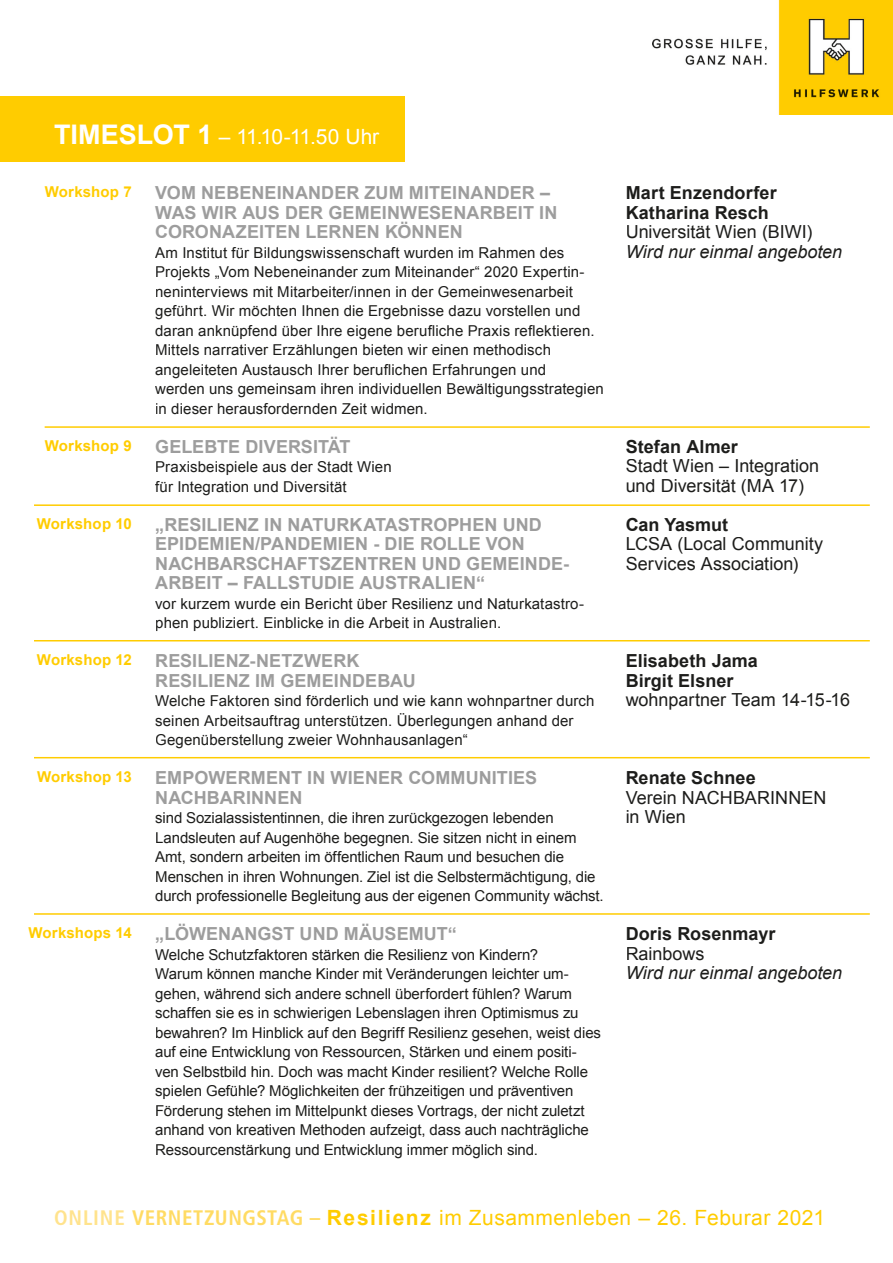
<style>
.page{position:relative;width:893px;height:1263px;background:#fff}
.page>*{position:absolute;margin:0;border:0;box-sizing:border-box;transform-origin:0 0}
.t1{font:21px "Arial";letter-spacing:.025em;color:#fc0}
.t2{font:21px "Arial";letter-spacing:-.02em;color:#fff}
.t3{font:700 18px/19.5px "Arial";letter-spacing:.005em;color:#9d9d9d}
.t4{font:18px/19.5px "Arial";color:#1d1d1b}
.t5{font:700 18px/19.5px "Arial";letter-spacing:.005em;color:#1d1d1b}
.t6{font:italic 18px "Arial";color:#1d1d1b}
.t7{font:15px/19.5px "Arial";color:#1d1d1b}
.t8{font:700 15px "Arial";letter-spacing:.01em;color:#fc0}
.s1{font-weight:700;font-size:27px}
.s2{font-family:"Frutiger";font-weight:700;font-stretch:condensed;color:#ffe38d}
.s3{font-family:"Frutiger";font-weight:700;font-stretch:condensed;color:#ffdb63}
.s4{font-weight:700}
</style>
<div class="page">
<img style="left:652px;top:0;width:241px;height:114px">
<div style="left:0;top:96px;width:404px;height:66px;background:#fc0"></div>
<hr style="left:45px;top:426px;width:825px;height:2px;background:#fc0">
<hr style="left:34px;top:504px;width:836px;height:2px;background:#fc0">
<hr style="left:34px;top:640px;width:836px;height:1px;background:#fc0">
<hr style="left:34px;top:757px;width:836px;height:1px;background:#fc0">
<hr style="left:34px;top:913px;width:836px;height:2px;background:#fc0">
<h1 class="t2" style="left:54px;top:123px;width:327px"><span class="s1">TIMESLOT 1</span> – 11.10-11.50 Uhr</h1>
<p class="t8" style="left:45px;top:182px;width:88px">Workshop 7</p>
<p class="t8" style="left:45px;top:436px;width:88px">Workshop 9</p>
<p class="t8" style="left:37px;top:514px;width:96px">Workshop 10</p>
<p class="t8" style="left:37px;top:650px;width:96px">Workshop 12</p>
<p class="t8" style="left:37px;top:767px;width:96px">Workshop 13</p>
<p class="t8" style="left:28px;top:923px;width:105px">Workshops 14</p>
<p class="t3" style="left:155px;top:184px;width:404px">VOM NEBENEINANDER ZUM MITEINANDER –<br>WAS WIR AUS DER GEMEINWESENARBEIT IN<br>CORONAZEITEN LERNEN KÖNNEN</p>
<p class="t7" style="left:155px;top:243px;width:450px">Am Institut für Bildungswissenschaft wurden im Rahmen des Projekts „Vom Nebeneinander zum Miteinander“ 2020 Expertin&shy;neninterviews mit Mitarbeiter/innen in der Gemeinwesenarbeit geführt. Wir möchten Ihnen die Ergebnisse dazu vorstellen und daran anknüpfend über Ihre eigene berufliche Praxis reflektieren.<br>Mittels narrativer Erzählungen bieten wir einen methodisch angeleiteten Austausch Ihrer beruflichen Erfahrungen und<br>werden uns gemeinsam ihren individuellen Bewältigungsstrategien in dieser herausfordernden Zeit widmen.</p>
<p class="t3" style="left:155px;top:437px;width:197px">GELEBTE DIVERSITÄT</p>
<p class="t7" style="left:155px;top:457px;width:238px">Praxisbeispiele aus der Stadt Wien für Integration und Diversität</p>
<p class="t3" style="left:155px;top:515px;width:415px">„RESILIENZ IN NATURKATASTROPHEN UND EPIDEMIEN/PANDEMIEN - DIE ROLLE VON NACHBARSCHAFTSZENTREN UND GEMEINDE-ARBEIT – FALLSTUDIE AUSTRALIEN“</p>
<p class="t7" style="left:155px;top:594px;width:430px">vor kurzem wurde ein Bericht über Resilienz und Naturkatastro&shy;phen publiziert. Einblicke in die Arbeit in Australien.</p>
<p class="t3" style="left:155px;top:652px;width:262px">RESILIENZ-NETZWERK<br>RESILIENZ IM GEMEINDEBAU</p>
<p class="t7" style="left:155px;top:691px;width:441px">Welche Faktoren sind förderlich und wie kann wohnpartner durch seinen Arbeitsauftrag unterstützen. Überlegungen anhand der<br>Gegenüberstellung zweier Wohnhausanlagen“</p>
<p class="t3" style="left:155px;top:769px;width:383px">EMPOWERMENT IN WIENER COMMUNITIES<br>NACHBARINNEN</p>
<p class="t7" style="left:155px;top:808px;width:450px">sind Sozialassistentinnen, die ihren zurückgezogen lebenden Landsleuten auf Augenhöhe begegnen. Sie sitzen nicht in einem Amt, sondern arbeiten im öffentlichen Raum und besuchen die Menschen in ihren Wohnungen. Ziel ist die Selbstermächtigung, die durch professionelle Begleitung aus der eigenen Community wächst.</p>
<p class="t3" style="left:155px;top:925px;width:303px">„LÖWENANGST UND MÄUSEMUT“</p>
<p class="t7" style="left:155px;top:945px;width:447px">Welche Schutzfaktoren stärken die Resilienz von Kindern?<br>Warum können manche Kinder mit Veränderungen leichter um&shy;gehen, während sich andere schnell überfordert fühlen? Warum schaffen sie es in schwierigen Lebenslagen ihren Optimismus zu bewahren? Im Hinblick auf den Begriff Resilienz gesehen, weist dies auf eine Entwicklung von Ressourcen, Stärken und einem positi&shy;ven Selbstbild hin. Doch was macht Kinder resilient? Welche Rolle spielen Gefühle? Möglichkeiten der frühzeitigen und präventiven Förderung stehen im Mittelpunkt dieses Vortrags, der nicht zuletzt anhand von kreativen Methoden aufzeigt, dass auch nachträgliche Ressourcenstärkung und Entwicklung immer möglich sind.</p>
<p class="t5" style="left:626px;top:184px;width:153px">Mart Enzendorfer<br>Katharina Resch</p>
<p class="t4" style="left:626px;top:222px;width:188px">Universität Wien (BIWI)</p>
<p class="t6" style="left:626px;top:240px;width:218px">Wird nur einmal angeboten</p>
<p class="t5" style="left:626px;top:437px;width:114px">Stefan Almer</p>
<p class="t4" style="left:626px;top:456px;width:195px">Stadt Wien – Integration und Diversität (MA 17)</p>
<p class="t5" style="left:626px;top:515px;width:104px">Can Yasmut</p>
<p class="t4" style="left:626px;top:534px;width:199px">LCSA (Local Community<br>Services Association)</p>
<p class="t5" style="left:626px;top:652px;width:134px">Elisabeth Jama<br>Birgit Elsner</p>
<p class="t4" style="left:626px;top:690px;width:226px">wohnpartner Team 14-15-16</p>
<p class="t5" style="left:626px;top:769px;width:132px">Renate Schnee</p>
<p class="t4" style="left:626px;top:788px;width:202px">Verein NACHBARINNEN in Wien</p>
<p class="t5" style="left:626px;top:925px;width:151px">Doris Rosenmayr</p>
<p class="t4" style="left:626px;top:944px;width:80px">Rainbows</p>
<p class="t6" style="left:626px;top:961px;width:218px">Wird nur einmal angeboten</p>
<h1 class="t1" style="left:54px;top:1203px;width:773px"><span class="s2">ONLINE</span> <span class="s3">VERNETZUNGSTAG –</span> <span class="s4">Resilienz</span> im Zusammenleben – 26. Feburar 2021</h1>
</div>
